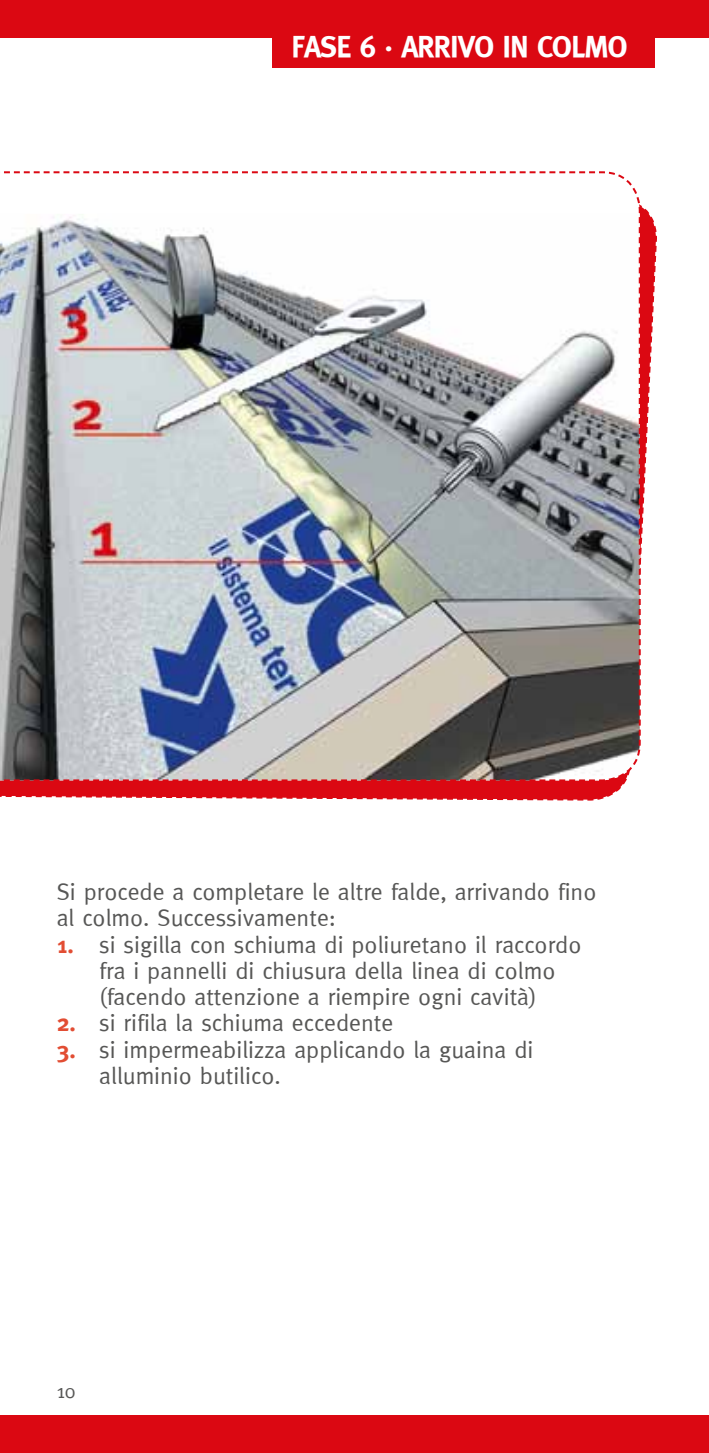
<style>
.page{position:relative;width:709px;height:1453px;background:#fff}
.page>*{position:absolute;margin:0;border:0;box-sizing:border-box;transform-origin:0 0}
.t1{font:30px "Meta Bold Caps";letter-spacing:-.03em;color:#fff}
.t2{font:23.75px/26.2px "Meta Normal";color:#575756}
.t3{font:20px "Meta Normal";color:#575756}
.s1{font-family:"Meta";font-weight:700;color:#e24d33}
</style>
<div class="page">
<div style="left:0;top:0;width:709px;height:37px;background:#db0812"></div>
<div style="left:0;top:1416px;width:709px;height:37px;background:#db0812"></div>
<svg style="left:0;top:205px;width:657px;height:596px"></svg>
<img style="left:0;top:171px;width:641px;height:611px">
<div style="left:272px;top:21px;width:382px;height:46px;background:#db0812"></div>
<p class="t1" style="left:291px;top:29px;width:337px">FASE 6 · ARRIVO IN COLMO</p>
<p class="t2" style="left:57px;top:878px;width:541px">Si procede a completare le altre falde, arrivando fino al colmo. Successivamente:</p>
<p class="t2" style="left:99px;top:931px;width:484px;text-indent:-42px"><span class="s1">1.</span> si sigilla con schiuma di poliuretano il raccordo fra i pannelli di chiusura della linea di colmo (facendo attenzione a riempire ogni cavità)</p>
<p class="t2" style="left:57px;top:1009px;width:338px"><span class="s1">2.</span> si rifila la schiuma eccedente</p>
<p class="t2" style="left:99px;top:1036px;width:436px;text-indent:-42px"><span class="s1">3.</span> si impermeabilizza applicando la guaina di alluminio butilico.</p>
<p class="t3" style="left:57px;top:1379px;width:20px">10</p>
</div>
